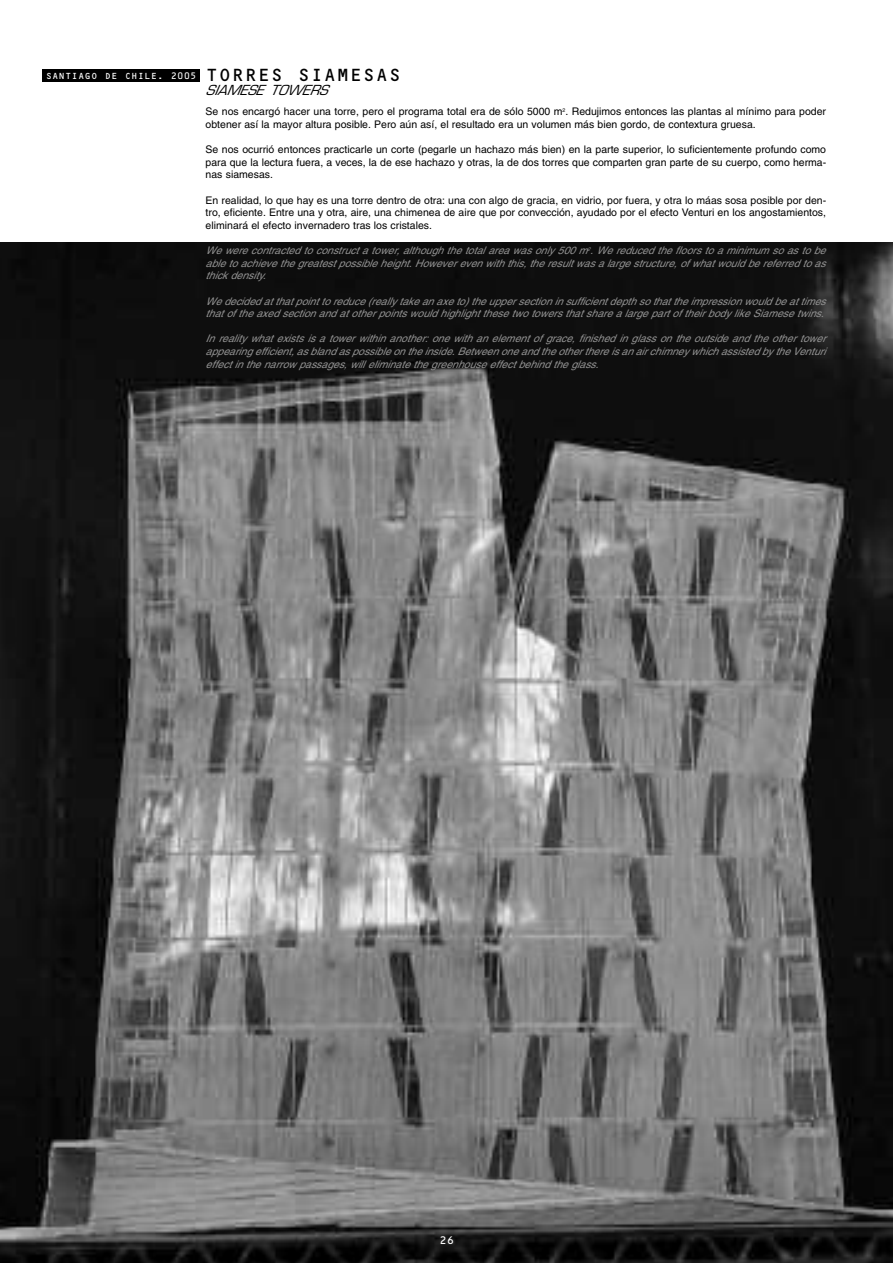
<style>
.page{position:relative;width:893px;height:1263px;background:#fff}
.page>*{position:absolute;margin:0;border:0;box-sizing:border-box;transform-origin:0 0}
.t1{font:italic 13.5px "Eurostile";color:#000}
.t2{font:italic 10.5px/12.6px "Helvetica";color:#919191;text-align:justify}
.t3{font:10.5px/12.6px "Helvetica";color:#000;text-align:justify}
.t4{font:10.5px "OCRB";color:#fff}
.t5{font:9px "OCRB";color:#fff}
.s1{font-size:18px;color:#000}
</style>
<div class="page">
<img style="left:0;top:243px;width:893px;height:1020px">
<div style="left:43px;top:69px;width:157px;height:13px;background:#000"></div>
<p class="t5" style="left:46px;top:71px;width:357px">SANTIAGO DE CHILE. 2005 <span class="s1">TORRES SIAMESAS</span></p>
<p class="t1" style="left:206px;top:84px;width:123px">SIAMESE TOWERS</p>
<p class="t3" style="left:206px;top:106px;width:622px">Se nos encargó hacer una torre, pero el programa total era de sólo 5000 m<sup>2</sup>. Redujimos entonces las plantas al mínimo para poder obtener así la mayor altura posible. Pero aún así, el resultado era un volumen más bien gordo, de contextura gruesa.</p>
<p class="t3" style="left:206px;top:144px;width:622px">Se nos ocurrió entonces practicarle un corte (pegarle un hachazo más bien) en la parte superior, lo suficientemente profundo como para que la lectura fuera, a veces, la de ese hachazo y otras, la de dos torres que comparten gran parte de su cuerpo, como herma&shy;nas siamesas.</p>
<p class="t3" style="left:206px;top:195px;width:622px">En realidad, lo que hay es una torre dentro de otra: una con algo de gracia, en vidrio, por fuera, y otra lo máas sosa posible por den&shy;tro, eficiente. Entre una y otra, aire, una chimenea de aire que por convección, ayudado por el efecto Venturi en los angostamientos, eliminará el efecto invernadero tras los cristales.</p>
<p class="t2" style="left:206px;top:245px;width:621px">We were contracted to construct a tower, although the total area was only 500 m<sup>2</sup>. We reduced the floors to a minimum so as to be able to achieve the greatest possible height. However even with this, the result was a large structure, of what would be referred to as thick density.</p>
<p class="t2" style="left:206px;top:296px;width:622px">We decided at that point to reduce (really take an axe to) the upper section in sufficient depth so that the impression would be at times that of the axed section and at other points would highlight these two towers that share a large part of their body like Siamese twins.</p>
<p class="t2" style="left:206px;top:333px;width:621px">In reality what exists is a tower within another: one with an element of grace, finished in glass on the outside and the other tower appearing efficient,as bland as possible on the inside.Between one and the other there is an air chimney which assisted by the Venturi effect in the narrow passages, will eliminate the greenhouse effect behind the glass.</p>
<p class="t4" style="left:439px;top:1235px;width:17px">26</p>
</div>
